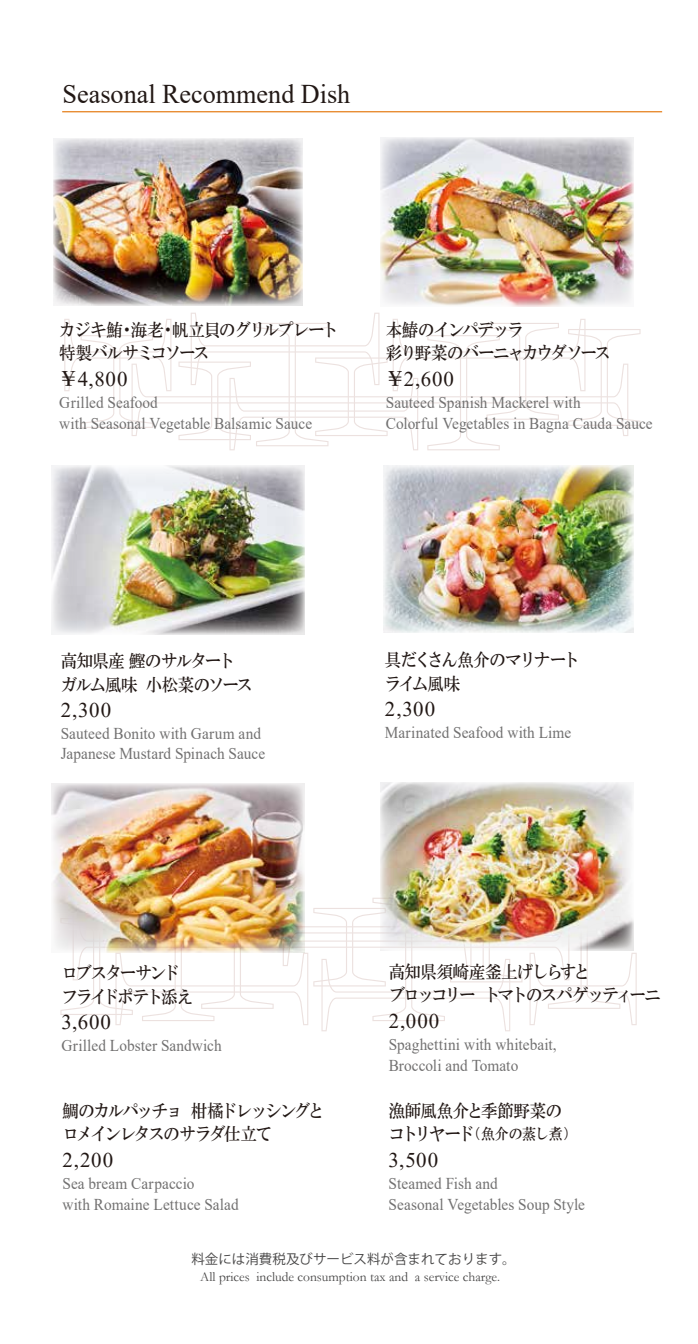
<style>
.page{position:relative;width:698px;height:1344px;background:#fff}
.page>*{position:absolute;margin:0;border:0;box-sizing:border-box;transform-origin:0 0}
.t1{font:27px "Times New Roman";color:#221815}
.t2{font:20.85px "Times New Roman";letter-spacing:.055em;color:#221815}
.t3{font:17.7px/23.5px "HGS Mincho B";letter-spacing:-.085em;color:#221815;scale:.93 1}
.t4{font:17.7px/23.5px "HGS Mincho B";letter-spacing:-.11em;color:#221815;scale:.93 1}
.t5{font:17.7px/23.5px "HGS Mincho B";letter-spacing:-.04em;color:#221815;scale:.93 1}
.t6{font:17.7px/23.5px "HGS Mincho B";letter-spacing:-.115em;color:#221815;scale:.93 1}
.t7{font:17.7px "HGS Mincho B";letter-spacing:-.015em;color:#221815;scale:.93 1}
.t8{font:16.5px/21px "Times New Roman";letter-spacing:.005em;color:#727171;scale:.93 1}
.t9{font:15px "HGS Mincho B";letter-spacing:-.015em;color:#221815;scale:.93 1}
.t10{font:13.5px "Garamond";color:#454444}
.t11{font:13.5px "Koz Go Pro";color:#454444}
.s1{font-family:"HGS Mincho B";font-size:20.1px}
.s2{font-size:17.7px}
</style>
<div class="page">
<svg style="left:60px;top:313px;width:580px;height:718px"></svg>
<hr style="left:62px;top:111px;width:600px;height:1px;background:#e27102">
<img style="left:53px;top:139px;width:250px;height:166px">
<img style="left:52px;top:466px;width:253px;height:168px">
<img style="left:380px;top:138px;width:253px;height:168px">
<img style="left:383px;top:466px;width:250px;height:166px">
<img style="left:51px;top:784px;width:253px;height:168px">
<img style="left:380px;top:782px;width:253px;height:168px">
<h1 class="t1" style="left:63px;top:75px;width:289px">Seasonal Recommend Dish</h1>
<p class="t3" style="left:59px;top:318px;width:301px">カジキ鮪・海老・帆立貝のグリルプレート特製バルサミコソース</p>
<p class="t2" style="left:59px;top:364px;width:70px"><span class="s1">￥</span>4,800</p>
<p class="t8" style="left:59px;top:391px;width:273px">Grilled Seafood<br>with Seasonal Vegetable Balsamic Sauce</p>
<p class="t3" style="left:385px;top:318px;width:243px">本鰆のインパデッラ<br>彩り野菜のバーニャカウダソース</p>
<p class="t2" style="left:385px;top:364px;width:70px"><span class="s1">￥</span>2,600</p>
<p class="t8" style="left:385px;top:391px;width:288px">Sauteed Spanish Mackerel with<br>Colorful Vegetables in Bagna Cauda Sauce</p>
<p class="t5" style="left:61px;top:649px;width:207px">高知県産鰹のサルタートガルム風味 小松菜のソース</p>
<p class="t2" style="left:61px;top:695px;width:52px">2,300</p>
<p class="t8" style="left:61px;top:723px;width:221px;line-height:19.5px">Sauteed Bonito with Garum and<br>Japanese Mustard Spinach Sauce</p>
<p class="t3" style="left:385px;top:648px;width:211px">具だくさん魚介のマリナートライム風味</p>
<p class="t2" style="left:385px;top:694px;width:52px">2,300</p>
<p class="t8" style="left:385px;top:721px;width:202px">Marinated Seafood with Lime</p>
<p class="t6" style="left:61px;top:961px;width:143px">ロブスターサンドフライドポテト添え</p>
<p class="t2" style="left:61px;top:1007px;width:51px">3,600</p>
<p class="t8" style="left:61px;top:1034px;width:174px">Grilled Lobster Sandwich</p>
<p class="t4" style="left:62px;top:1098px;width:283px">鯛のカルパッチョ 柑橘ドレッシングとロメインレタスのサラダ仕立て</p>
<p class="t2" style="left:62px;top:1145px;width:52px">2,200</p>
<p class="t8" style="left:62px;top:1172px;width:191px">Sea bream Carpaccio<br>with Romaine Lettuce Salad</p>
<p class="t3" style="left:388px;top:959px;width:294px">高知県須崎産釜上げしらすと<br>ブロッコリー トマトのスパゲッティーニ</p>
<p class="t2" style="left:388px;top:1006px;width:52px">2,000</p>
<p class="t8" style="left:388px;top:1033px;width:182px">Spaghettini with whitebait,<br>Broccoli and Tomato</p>
<p class="t7" style="left:388px;top:1101px;width:188px">漁師風魚介と季節野菜の</p>
<p class="t9" style="left:388px;top:1126px;width:203px"><span class="s2">コトリヤード</span>（魚介の蒸し煮）</p>
<p class="t2" style="left:388px;top:1145px;width:51px">3,500</p>
<p class="t8" style="left:388px;top:1172px;width:212px">Steamed Fish and<br>Seasonal Vegetables Soup Style</p>
<p class="t11" style="left:191px;top:1250px;width:325px">料金には消費税及びサービス料が含まれております。</p>
<p class="t10" style="left:200px;top:1268px;width:301px">All prices include consumption tax and a service charge.</p>
</div>
